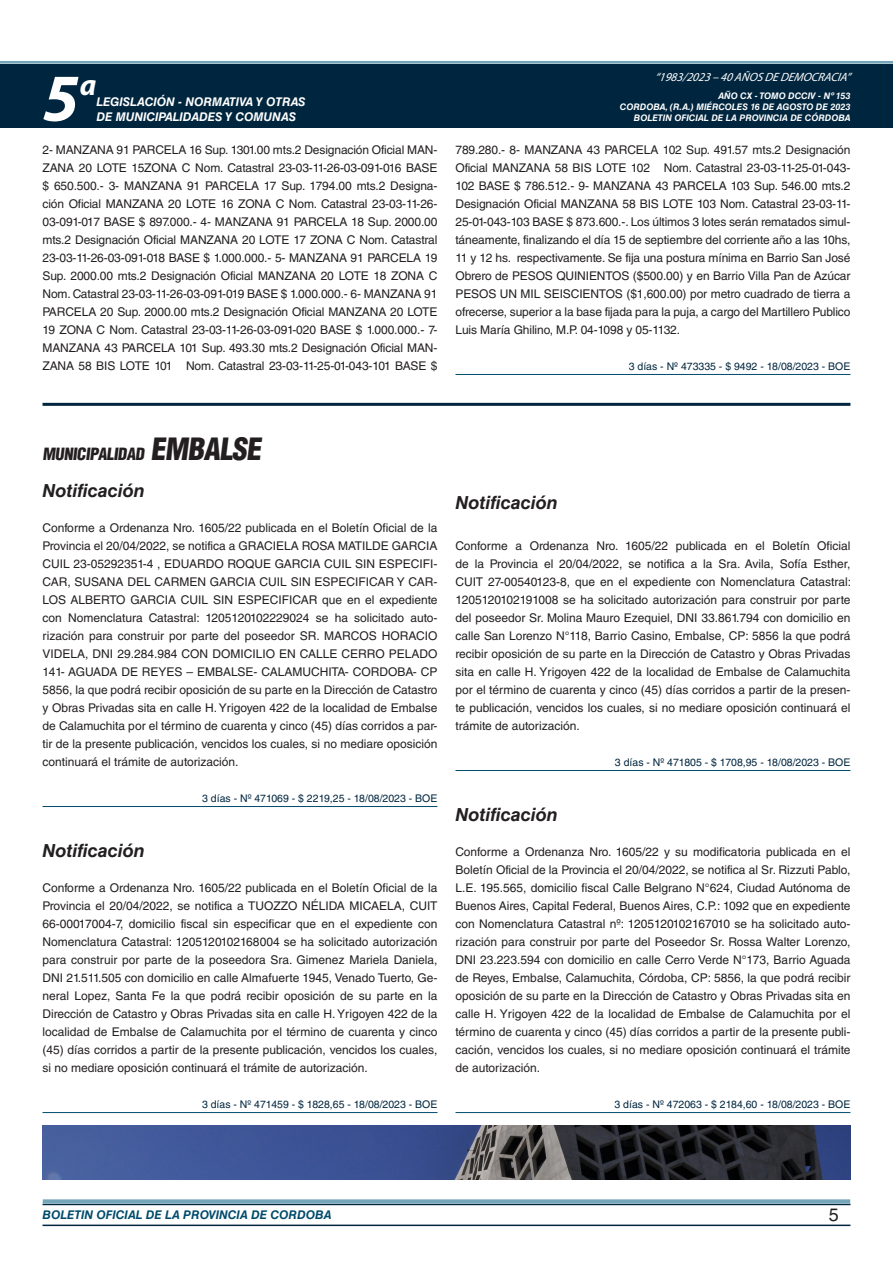
<style>
.page{position:relative;width:893px;height:1263px;background:#fff}
.page>*{position:absolute;margin:0;border:0;box-sizing:border-box;transform-origin:0 0}
.t1{font:italic 700 67.5px "Myriad Pro";color:#fff}
.t2{font:italic 700 30px "Myriad Pro";color:#fff}
.NOMBRE_DE_MINISTERIO{font:italic 700 18px "Helvetica LT Std";color:#231f20}
.t3{font:18px "Helvetica LT Std";color:#231f20}
.BASE{font:900 condensed 16.5px "Helvetica LT Std";color:#231f20}
.TEXTO_BASE{font:12px/18px "Helvetica LT Std";color:#231f20;text-align:justify}
.t4{font:italic 700 12px "Helvetica LT Std";color:#fff}
.t5{font:italic 700 12px "Helvetica LT Std";color:#004b6c}
.t6{font:italic 12px "Myriad Pro";color:#fff}
.FECHA_DE_VENCIMIENTO{font:10.5px "Helvetica LT Std";color:#00263f}
.t7{font:italic 700 9px/10.8px "Helvetica LT Std";color:#fff;text-align:right}
.s1{font-size:30px}
</style>
<div class="page">
<div style="left:0;top:61px;width:893px;height:6px;background:#fff;opacity:.75"></div>
<div style="left:0;top:64px;width:893px;height:64px;background:#00263f"></div>
<hr style="left:43px;top:1224px;width:807px;height:2px;background:#00263f">
<div style="left:42px;top:1198px;width:809px;height:8px;background:#fff;opacity:.75"></div>
<hr style="left:455px;top:374px;width:395px;height:1px;background:#004b6c">
<hr style="left:43px;top:403px;width:807px;height:3px;background:#00263f">
<hr style="left:43px;top:806px;width:394px;height:1px;background:#004b6c">
<hr style="left:43px;top:1112px;width:394px;height:1px;background:#004b6c">
<hr style="left:455px;top:770px;width:395px;height:1px;background:#004b6c">
<hr style="left:455px;top:1112px;width:395px;height:1px;background:#004b6c">
<img style="left:43px;top:1126px;width:807px;height:54px">
<h1 class="t1" style="left:43px;top:54px;width:38px">5</h1>
<h2 class="t2" style="left:80px;top:66px;width:18px">a</h2>
<p class="t4" style="left:96px;top:95px;width:211px">LEGISLACIÓN - NORMATIVA Y OTRAS</p>
<p class="t4" style="left:96px;top:109px;width:201px">DE MUNICIPALIDADES Y COMUNAS</p>
<p class="t6" style="left:655px;top:70px;width:197px">“ 1983/2023 – 40 AÑOS DE DEMOCRACIA”</p>
<p class="t7" style="left:620px;top:91px;width:232px">AÑO CX - TOMO DCCIV - Nº 153<br>CORDOBA, (R.A.) MIÉRCOLES 16 DE AGOSTO DE 2023<br>BOLETIN OFICIAL DE LA PROVINCIA DE CÓRDOBA</p>
<p class="TEXTO_BASE" style="left:43px;top:141px;width:396px">2- MANZANA 91 PARCELA 16 Sup. 1301.00 mts.2 Designación Oficial MAN-ZANA 20 LOTE 15ZONA C Nom. Catastral 23-03-11-26-03-091-016 BASE $ 650.500.- 3- MANZANA 91 PARCELA 17 Sup. 1794.00 mts.2 Designa&shy;ción Oficial MANZANA 20 LOTE 16 ZONA C Nom. Catastral 23-03-11-26- 03-091-017 BASE $ 897.000.- 4- MANZANA 91 PARCELA 18 Sup. 2000.00 mts.2 Designación Oficial MANZANA 20 LOTE 17 ZONA C Nom. Catastral 23-03-11-26-03-091-018 BASE $ 1.000.000.- 5- MANZANA 91 PARCELA 19<br>Sup. 2000.00 mts.2 Designación Oficial MANZANA 20 LOTE 18 ZONA C Nom. Catastral 23-03-11-26-03-091-019 BASE $ 1.000.000.- 6- MANZANA 91<br>PARCELA 20 Sup. 2000.00 mts.2 Designación Oficial MANZANA 20 LOTE 19 ZONA C Nom. Catastral 23-03-11-26-03-091-020 BASE $ 1.000.000.- 7- MANZANA 43 PARCELA 101 Sup. 493.30 mts.2 Designación Oficial MAN-ZANA 58 BIS LOTE 101 Nom. Catastral 23-03-11-25-01-043-101 BASE $</p>
<p class="TEXTO_BASE" style="left:455px;top:141px;width:396px">789.280.- 8- MANZANA 43 PARCELA 102 Sup. 491.57 mts.2 Designación Oficial MANZANA 58 BIS LOTE 102 Nom. Catastral 23-03-11-25-01-043- 102 BASE $ 786.512.- 9- MANZANA 43 PARCELA 103 Sup. 546.00 mts.2<br>Designación Oficial MANZANA 58 BIS LOTE 103 Nom. Catastral 23-03-11- 25-01-043-103 BASE $ 873.600.-. Los últimos 3 lotes serán rematados simul&shy;táneamente, finalizando el día 15 de septiembre del corriente año a las 10hs, 11 y 12 hs. respectivamente. Se fija una postura mínima en Barrio San José Obrero de PESOS QUINIENTOS ($500.00) y en Barrio Villa Pan de Azúcar PESOS UN MIL SEISCIENTOS ($1,600.00) por metro cuadrado de tierra a ofrecerse, superior a la base fijada para la puja, a cargo del Martillero Publico Luis María Ghilino, M.P. 04-1098 y 05-1132.</p>
<p class="FECHA_DE_VENCIMIENTO" style="left:629px;top:360px;width:223px">3 días - Nº 473335 - $ 9492 - 18/08/2023 - BOE</p>
<p class="BASE" style="left:43px;top:443px;width:225px">MUNICIPALIDAD <span class="s1">EMBALSE</span></p>
<p class="NOMBRE_DE_MINISTERIO" style="left:43px;top:480px;width:104px">Notificación</p>
<p class="TEXTO_BASE" style="left:43px;top:519px;width:396px">Conforme a Ordenanza Nro. 1605/22 publicada en el Boletín Oficial de la Provincia el 20/04/2022, se notifica a GRACIELA ROSA MATILDE GARCIA CUIL 23-05292351-4 , EDUARDO ROQUE GARCIA CUIL SIN ESPECIFI-CAR, SUSANA DEL CARMEN GARCIA CUIL SIN ESPECIFICAR Y CAR-LOS ALBERTO GARCIA CUIL SIN ESPECIFICAR que en el expediente con Nomenclatura Catastral: 1205120102229024 se ha solicitado auto&shy;rización para construir por parte del poseedor SR. MARCOS HORACIO VIDELA, DNI 29.284.984 CON DOMICILIO EN CALLE CERRO PELADO 141- AGUADA DE REYES – EMBALSE- CALAMUCHITA- CORDOBA- CP 5856, la que podrá recibir oposición de su parte en la Dirección de Catastro y Obras Privadas sita en calle H. Yrigoyen 422 de la localidad de Embalse de Calamuchita por el término de cuarenta y cinco (45) días corridos a par&shy;tir de la presente publicación, vencidos los cuales, si no mediare oposición continuará el trámite de autorización.</p>
<p class="FECHA_DE_VENCIMIENTO" style="left:202px;top:792px;width:237px">3 días - Nº 471069 - $ 2219,25 - 18/08/2023 - BOE</p>
<p class="NOMBRE_DE_MINISTERIO" style="left:43px;top:840px;width:104px">Notificación</p>
<p class="TEXTO_BASE" style="left:43px;top:879px;width:396px">Conforme a Ordenanza Nro. 1605/22 publicada en el Boletín Oficial de la Provincia el 20/04/2022, se notifica a TUOZZO NÉLIDA MICAELA, CUIT 66-00017004-7, domicilio fiscal sin especificar que en el expediente con Nomenclatura Catastral: 1205120102168004 se ha solicitado autorización para construir por parte de la poseedora Sra. Gimenez Mariela Daniela, DNI 21.511.505 con domicilio en calle Almafuerte 1945, Venado Tuerto, Ge&shy;neral Lopez, Santa Fe la que podrá recibir oposición de su parte en la Dirección de Catastro y Obras Privadas sita en calle H. Yrigoyen 422 de la localidad de Embalse de Calamuchita por el término de cuarenta y cinco (45) días corridos a partir de la presente publicación, vencidos los cuales, si no mediare oposición continuará el trámite de autorización.</p>
<p class="FECHA_DE_VENCIMIENTO" style="left:202px;top:1098px;width:237px">3 días - Nº 471459 - $ 1828,65 - 18/08/2023 - BOE</p>
<p class="NOMBRE_DE_MINISTERIO" style="left:455px;top:491px;width:104px">Notificación</p>
<p class="TEXTO_BASE" style="left:455px;top:537px;width:397px">Conforme a Ordenanza Nro. 1605/22 publicada en el Boletín Oficial de la Provincia el 20/04/2022, se notifica a la Sra. Avila, Sofía Esther, CUIT 27-00540123-8, que en el expediente con Nomenclatura Catastral:<br>1205120102191008 se ha solicitado autorización para construir por parte del poseedor Sr. Molina Mauro Ezequiel, DNI 33.861.794 con domicilio en calle San Lorenzo N°118, Barrio Casino, Embalse, CP: 5856 la que podrá recibir oposición de su parte en la Dirección de Catastro y Obras Privadas sita en calle H. Yrigoyen 422 de la localidad de Embalse de Calamuchita por el término de cuarenta y cinco (45) días corridos a partir de la presen&shy;te publicación, vencidos los cuales, si no mediare oposición continuará el trámite de autorización.</p>
<p class="FECHA_DE_VENCIMIENTO" style="left:615px;top:756px;width:237px">3 días - Nº 471805 - $ 1708,95 - 18/08/2023 - BOE</p>
<p class="NOMBRE_DE_MINISTERIO" style="left:455px;top:804px;width:104px">Notificación</p>
<p class="TEXTO_BASE" style="left:455px;top:843px;width:396px">Conforme a Ordenanza Nro. 1605/22 y su modificatoria publicada en el Boletín Oficial de la Provincia el 20/04/2022, se notifica al Sr. Rizzuti Pablo, L.E. 195.565, domicilio fiscal Calle Belgrano N°624, Ciudad Autónoma de Buenos Aires, Capital Federal, Buenos Aires, C.P.: 1092 que en expediente con Nomenclatura Catastral nº: 1205120102167010 se ha solicitado auto&shy;rización para construir por parte del Poseedor Sr. Rossa Walter Lorenzo, DNI 23.223.594 con domicilio en calle Cerro Verde N°173, Barrio Aguada de Reyes, Embalse, Calamuchita, Córdoba, CP: 5856, la que podrá recibir oposición de su parte en la Dirección de Catastro y Obras Privadas sita en calle H. Yrigoyen 422 de la localidad de Embalse de Calamuchita por el término de cuarenta y cinco (45) días corridos a partir de la presente publi&shy;cación, vencidos los cuales, si no mediare oposición continuará el trámite de autorización.</p>
<p class="FECHA_DE_VENCIMIENTO" style="left:615px;top:1098px;width:237px">3 días - Nº 472063 - $ 2184,60 - 18/08/2023 - BOE</p>
<p class="t5" style="left:43px;top:1208px;width:290px">BOLETIN OFICIAL DE LA PROVINCIA DE CORDOBA</p>
<h3 class="t3" style="left:829px;top:1204px;width:12px">5</h3>
</div>
